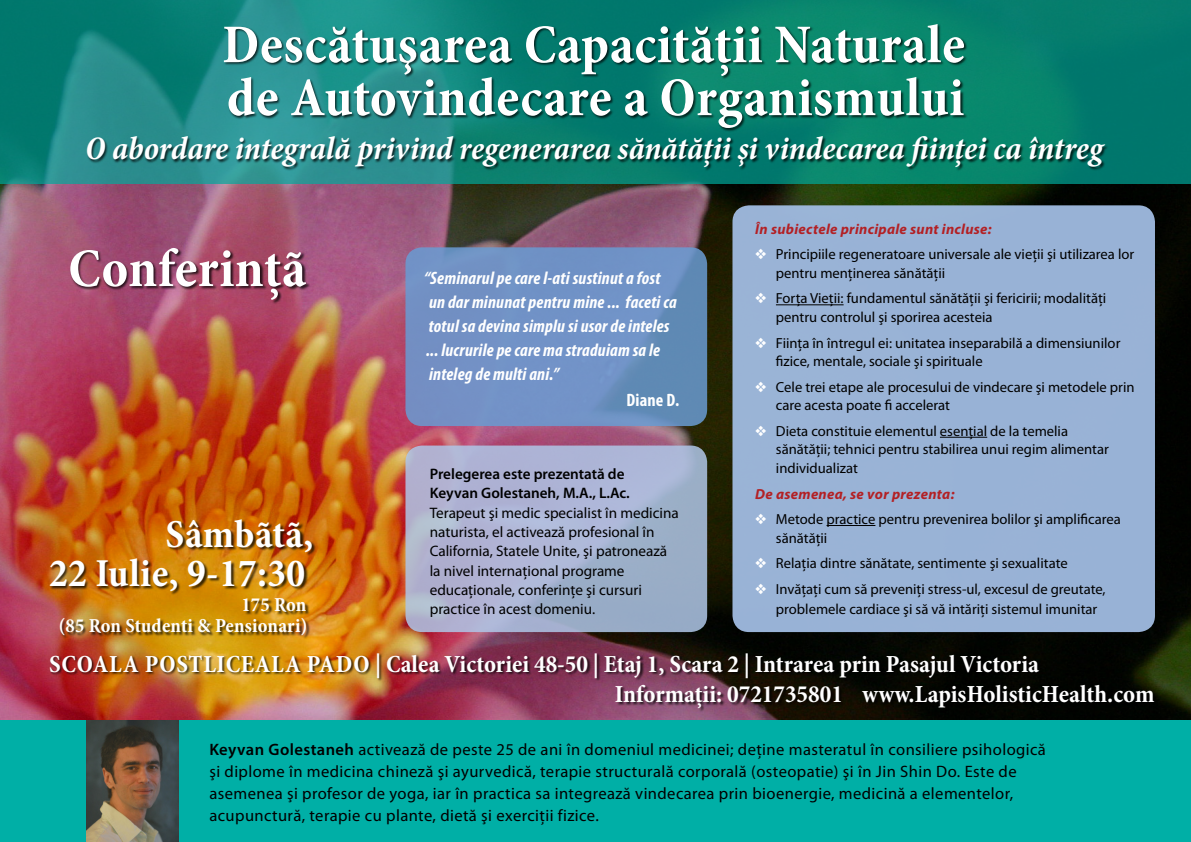
<style>
.page{position:relative;width:1191px;height:842px;background:#fff}
.page>*{position:absolute;margin:0;border:0;box-sizing:border-box;transform-origin:0 0}
.t1{font:700 condensed 55.2px/53px "Minion Pro";letter-spacing:.01em;color:#fff}
.t2{font:700 condensed 55px "Minion Pro";letter-spacing:.01em;color:#fff}
.t3{font:700 condensed 40px/39px "Minion Pro";letter-spacing:.01em;color:#fff;text-align:right}
.t4{font:italic 700 condensed 33.1px "Minion Pro";letter-spacing:-.005em;color:#fff}
.t5{font:700 condensed 24.8px/30.3px "Minion Pro";color:#fff}
.t6{font:700 condensed 24.8px "Minion Pro";letter-spacing:.03em;color:#fff}
.t7{font:700 condensed 20px/21px "Minion Pro";letter-spacing:.005em;color:#fff;text-align:right}
.t8{font:italic 700 condensed 18px/24px "Myriad Pro";letter-spacing:.01em;color:#fff}
.t9{font:700 condensed 18px "Myriad Pro";letter-spacing:.01em;color:#fff}
.t10{font:16.5px/22.1px "Myriad Pro";letter-spacing:.025em;color:#000}
.t11{font:15.2px/19.3px "Myriad Pro";color:#000}
.t12{font:600 15.2px/19.3px "Myriad Pro";color:#000}
.t13{font:14.6px/18.6px "Myriad Pro";color:#000}
.t14{font:italic 700 14.6px "Myriad Pro";letter-spacing:.02em;color:#b32024}
.s1{font-weight:600}
</style>
<div class="page">
<img style="left:0;top:183px;width:1191px;height:537px">
<div style="left:732px;top:205px;width:423px;height:427px;background:#99b2d6;border-radius:17px"></div>
<svg style="left:0;top:0;width:1191px;height:183px;fill:#047c6d"></svg>
<div style="left:0;top:720px;width:1191px;height:122px;background:#00afa6"></div>
<div style="left:87px;top:24px;width:1021px;height:148px;background:#000;opacity:.75"></div>
<hr style="left:776px;top:304px;width:67px;height:1px;background:#000">
<hr style="left:940px;top:437px;width:47px;height:1px;background:#000">
<hr style="left:826px;top:525px;width:49px;height:1px;background:#000">
<div style="left:50px;top:520px;width:266px;height:120px;background:#000;opacity:.75"></div>
<div style="left:70px;top:248px;width:240px;height:56px;background:#000;opacity:.75"></div>
<svg style="left:405px;top:446px;width:302px;height:186px;fill:#adb2d2"></svg>
<img style="left:87px;top:720px;width:92px;height:122px">
<div style="left:405px;top:247px;width:302px;height:179px;background:linear-gradient(to right,#7792c9,#658ebd);border-radius:17px"></div>
<div style="left:50px;top:653px;width:1108px;height:60px;background:#000;opacity:.75"></div>
<h1 class="t1" style="left:222px;top:20px;width:744px">Descătuşarea Capacităţii Naturale de Autovindecare a Organismului</h1>
<h3 class="t4" style="left:85px;top:129px;width:1019px">O abordare integrală privind regenerarea sănătăţii şi vindecarea fiinţei ca întreg</h3>
<h2 class="t2" style="left:68px;top:236px;width:239px">Conferinţã</h2>
<h3 class="t3" style="left:49px;top:517px;width:266px">Sâmbãtã,<br>22 Iulie, 9-17:30</h3>
<h3 class="t7" style="left:59px;top:595px;width:250px">175 Ron<br>(85 Ron Studenti &amp; Pensionari)</h3>
<p class="t8" style="left:424px;top:267px;width:254px">“Seminarul pe care l-ati sustinut a fost un dar minunat pentru mine ... faceti ca totul sa devina simplu si usor de inteles ... lucrurile pe care ma straduiam sa le inteleg de multi ani.”</p>
<p class="t9" style="left:626px;top:390px;width:54px">Diane D.</p>
<p class="t12" style="left:430px;top:464px;width:202px">Prelegerea este prezentată de<br>Keyvan Golestaneh, M.A., L.Ac.</p>
<p class="t11" style="left:430px;top:503px;width:251px">Terapeut şi medic specialist în medicina naturista, el activează profesional în California, Statele Unite, şi patronează la nivel internaţional programe educaţionale, conferinţe şi cursuri practice în acest domeniu.</p>
<p class="t14" style="left:755px;top:221px;width:238px">În subiectele principale sunt incluse:</p>
<p class="t13" style="left:776px;top:245px;width:360px">Principiile regeneratoare universale ale vieţii şi utilizarea lor pentru menţinerea sănătăţii</p>
<p class="t13" style="left:776px;top:289px;width:332px">Forţa Vieţii: fundamentul sănătăţii şi fericirii; modalităţi pentru controlul şi sporirea acesteia</p>
<p class="t13" style="left:776px;top:334px;width:346px">Fiinţa în întregul ei: unitatea inseparabilă a dimensiunilor fizice, mentale, sociale şi spirituale</p>
<p class="t13" style="left:776px;top:378px;width:360px">Cele trei etape ale procesului de vindecare şi metodele prin care acesta poate fi accelerat</p>
<p class="t13" style="left:776px;top:422px;width:334px">Dieta constituie elementul esenţial de la temelia sănătăţii; tehnici pentru stabilirea unui regim alimentar individualizat</p>
<p class="t14" style="left:755px;top:485px;width:201px">De asemenea, se vor prezenta:</p>
<p class="t13" style="left:776px;top:510px;width:346px">Metode practice pentru prevenirea bolilor şi amplificarea sănătăţii</p>
<p class="t13" style="left:776px;top:550px;width:331px;line-height:26.2px">Relaţia dintre sănătate, sentimente şi sexualitate<br>Invăţaţi cum să preveniţi stress-ul, excesul de greutate,</p>
<p class="t13" style="left:776px;top:600px;width:323px">problemele cardiace şi să vă intăriţi sistemul imunitar</p>
<h3 class="t5" style="left:49px;top:650px;width:29px">Scoa</h3>
<h3 class="t6" style="left:109px;top:649px;width:228px">la Postliceala Pado</h3>
<h3 class="t5" style="left:615px;top:650px;width:541px;text-indent:-240px">| Calea Victoriei 48-50 | Etaj 1, Scara 2 | Intrarea prin Pasajul Victoria<br>Informaţii: 0721735801 www.LapisHolisticHealth.com</h3>
<p class="t10" style="left:209px;top:739px;width:838px"><span class="s1">Keyvan Golestaneh</span> activează de peste 25 de ani în domeniul medicinei; deţine masteratul în consiliere psihologică şi diplome în medicina chineză şi ayurvedică, terapie structurală corporală (osteopatie) şi în Jin Shin Do. Este de asemenea şi profesor de yoga, iar în practica sa integrează vindecarea prin bioenergie, medicină a elementelor, acupunctură, terapie cu plante, dietă şi exerciţii fizice.</p>
</div>
